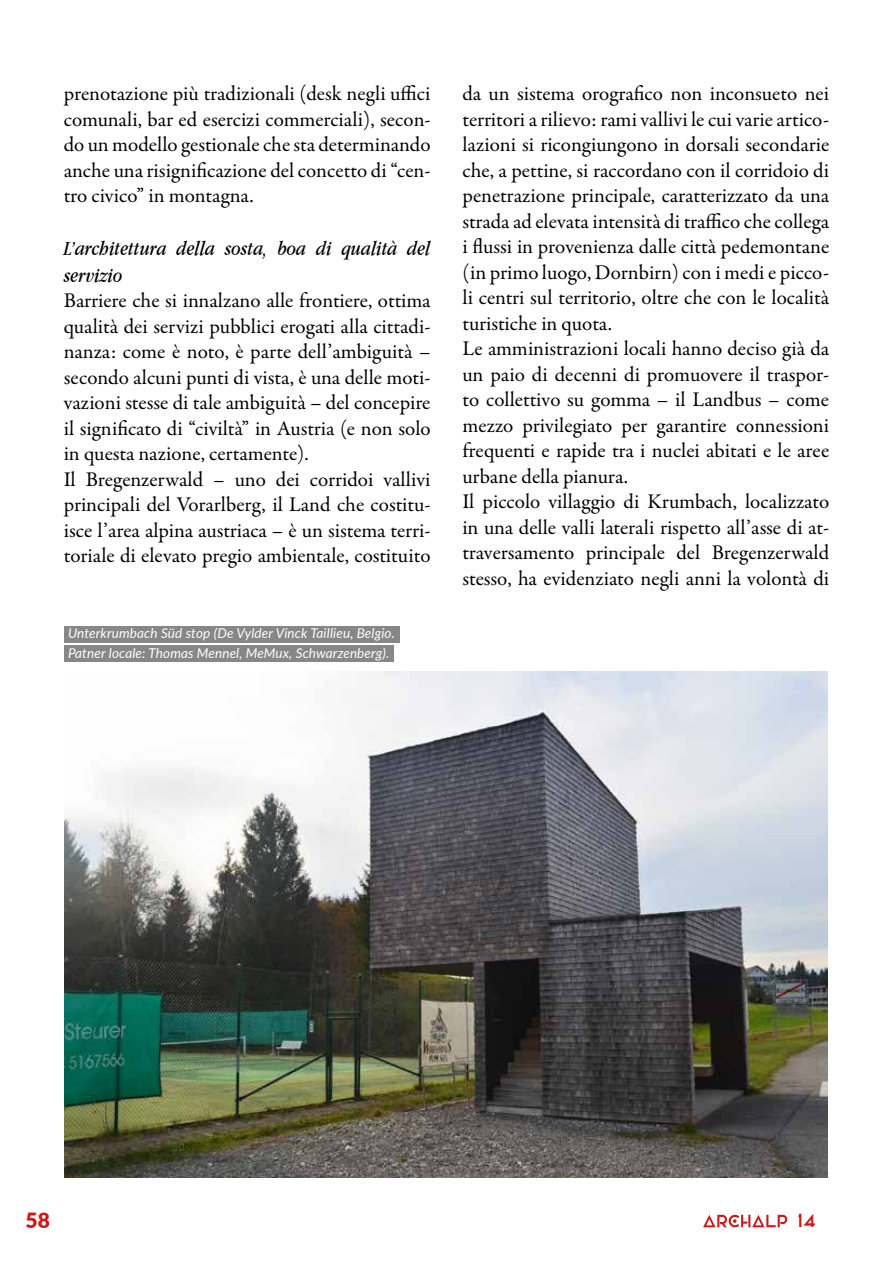
<style>
.page{position:relative;width:893px;height:1263px;background:#fff}
.page>*{position:absolute;margin:0;border:0;box-sizing:border-box;transform-origin:0 0}
.t1{font:21px/25.5px "Garamond Premr Pro";color:#000}
.t2{font:italic 21px/27px "Apple Garamond";color:#000}
.t3{font:900 21px "Lato";color:#cd171a}
.t4{font:18px "Elianto";color:#cd171a}
.t5{font:italic 13.5px/19.5px "Lato";letter-spacing:.01em;color:#fff}
</style>
<div class="page">
<svg style="left:703px;top:1215px;width:84px;height:12px"></svg>
<img style="left:64px;top:672px;width:764px;height:506px">
<div style="left:64px;top:626px;width:335px;height:16px;background:#878787"></div>
<div style="left:64px;top:646px;width:330px;height:16px;background:#878787"></div>
<p class="t1" style="left:64px;top:81px;width:368px;text-align:justify">prenotazione più tradizionali (desk negli uffici comunali, bar ed esercizi commerciali), secon&shy;do un modello gestionale che sta determinando anche una risignificazione del concetto di “cen&shy;tro civico” in montagna.</p>
<p class="t2" style="left:64px;top:234px;width:368px">L’architettura della sosta, boa di qualità del servizio</p>
<p class="t1" style="left:64px;top:288px;width:368px">Barriere che si innalzano alle frontiere, ottima qualità dei servizi pubblici erogati alla cittadi&shy;nanza: come è noto, è parte dell’ambiguità – secondo alcuni punti di vista, è una delle moti&shy;vazioni stesse di tale ambiguità – del concepire il significato di “civiltà” in Austria (e non solo in questa nazione, certamente).<br>Il Bregenzerwald – uno dei corridoi vallivi principali del Vorarlberg, il Land che costitu&shy;isce l’area alpina austriaca – è un sistema terri&shy;toriale di elevato pregio ambientale, costituito</p>
<p class="t5" style="left:68px;top:623px;width:328px">Unterkrumbach Süd stop (De Vylder Vinck Taillieu, Belgio.<br>Patner locale: Thomas Mennel, MeMux, Schwarzenberg).</p>
<p class="t1" style="left:462px;top:81px;width:368px">da un sistema orografico non inconsueto nei territori a rilievo: rami vallivi le cui varie artico&shy;lazioni si ricongiungono in dorsali secondarie che, a pettine, si raccordano con il corridoio di penetrazione principale, caratterizzato da una strada ad elevata intensità di traffico che collega i flussi in provenienza dalle città pedemontane (in primo luogo, Dornbirn) con i medi e picco&shy;li centri sul territorio, oltre che con le località turistiche in quota.<br>Le amministrazioni locali hanno deciso già da un paio di decenni di promuovere il traspor&shy;to collettivo su gomma – il Landbus – come mezzo privilegiato per garantire connessioni frequenti e rapide tra i nuclei abitati e le aree urbane della pianura.<br>Il piccolo villaggio di Krumbach, localizzato in una delle valli laterali rispetto all’asse di at&shy;traversamento principale del Bregenzerwald stesso, ha evidenziato negli anni la volontà di</p>
<p class="t3" style="left:26px;top:1204px;width:26px">58</p>
<p class="t4" style="left:798px;top:1210px;width:20px">14</p>
</div>
